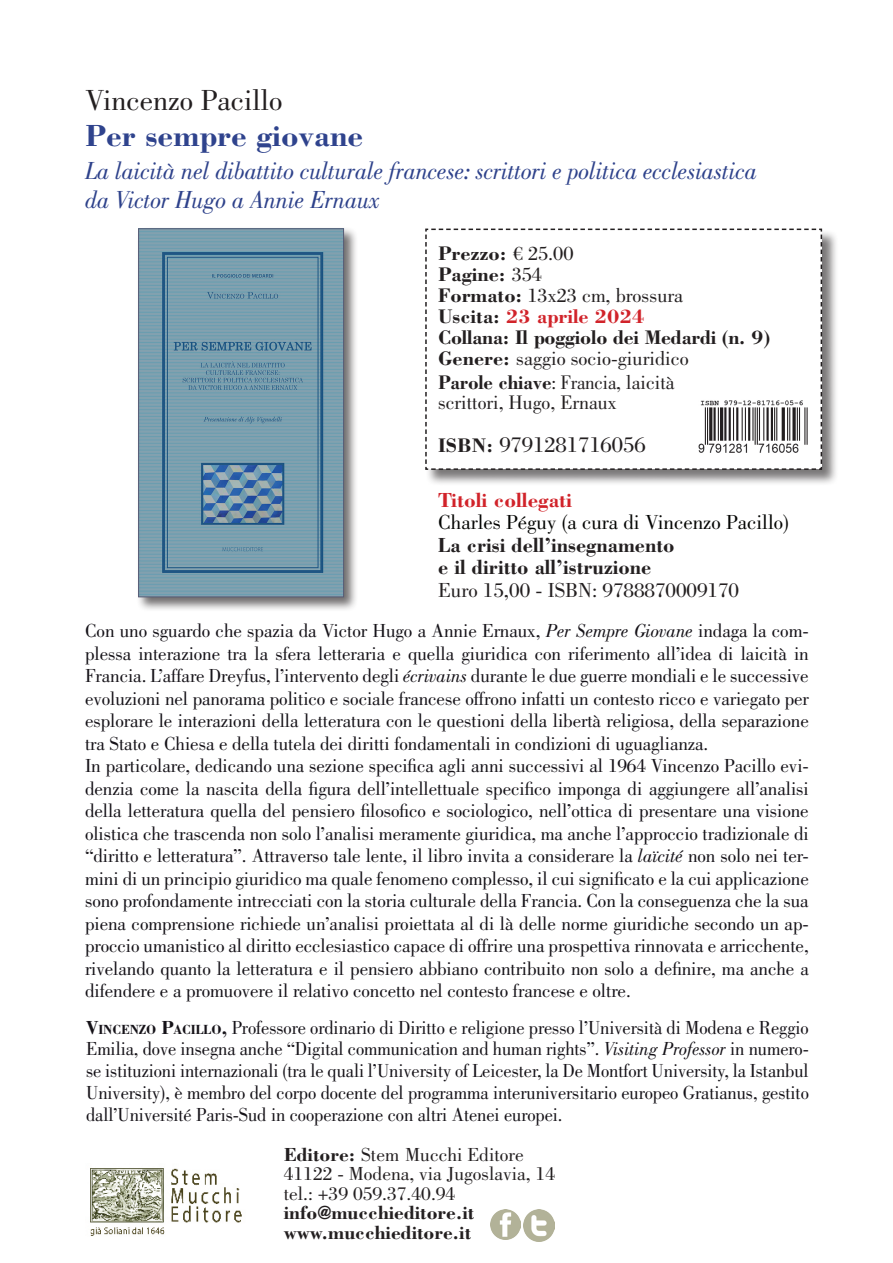
<style>
.page{position:relative;width:893px;height:1263px;background:#fff}
.page>*{position:absolute;margin:0;border:0;box-sizing:border-box;transform-origin:0 0}
.t1{font:700 31.5px "Bodoni Std";color:#2f438d}
.t2{font:30px "Bodoni Std";color:#231f20}
.t3{font:italic 25.5px/28.5px "Bodoni Std";letter-spacing:-.01em;color:#2e428b}
.t4{font:22.5px "Bodoni Std";color:#231f20}
.t5{font:700 21px/22.5px "Bodoni Std";color:#231f20}
.t6{font:21px "Bodoni Std";color:#040503}
.t7{font:21px "Bodoni Std";color:#231f20}
.t8{font:700 21px "Bodoni Std";color:#d1232a}
.t9{font:700 20.25px/21px "Bodoni Std";color:#231f20}
.t10{font:20.25px/19.5px "Bodoni Std";color:#231f20;scale:.94 1}
.t11{font:19.5px/22.5px "Bodoni Std";letter-spacing:-.005em;color:#151218}
.t12{font:19.5px/21.8px "Bodoni Std";letter-spacing:-.005em;color:#151218;text-align:justify;scale:.95 1}
.t13{font:19.5px/19.5px "Bodoni Std";color:#231f20}
.t14{font:700 19.5px/19.5px "Bodoni Std";color:#231f20}
.s1{font-weight:400}
.s2{color:#d1232a}
.s3{font-weight:700}
.s4{font-weight:700;font-size:20.25px}
.s5{font-style:italic}
.s6{font-weight:700;font-size:13.65px}
</style>
<div class="page">
<div style="left:136px;top:226px;width:222px;height:386px;background:#231f20;opacity:.65"></div>
<img style="left:140px;top:230px;width:202px;height:365px">
<div style="left:138px;top:228px;width:206px;height:369px;border:1px solid #575c76"></div>
<img style="left:490px;top:1210px;width:30px;height:30px">
<img style="left:523px;top:1210px;width:32px;height:31px">
<div style="left:426px;top:229px;width:413px;height:257px;background:#231f20;opacity:.6"></div>
<svg style="left:425px;top:228px;width:398px;height:243px"></svg>
<img style="left:90px;top:1168px;width:152px;height:68px">
<img style="left:698px;top:399px;width:110px;height:55px">
<h2 class="t2" style="left:85px;top:84px;width:199px">Vincenzo Pacillo</h2>
<h1 class="t1" style="left:85px;top:116px;width:280px">Per sempre giovane</h1>
<h3 class="t3" style="left:85px;top:157px;width:673px">La laicità nel dibattito culturale francese: scrittori e politica ecclesiastica da Victor Hugo a Annie Ernaux</h3>
<p class="t9" style="left:438px;top:243px;width:334px">Prezzo: <span class="s1">€ 25.00<br></span>Pagine: <span class="s1">354<br></span>Formato: <span class="s1">13x23 cm, brossura<br></span>Uscita: <span class="s2">23 aprile 2024<br></span>Collana: Il poggiolo dei Medardi (n. 9)<br>Genere: <span class="s1">saggio socio-giuridico</span></p>
<p class="t10" style="left:438px;top:373px;width:253px"><span class="s3">Parole chiave</span>: Francia, laicità scrittori, Hugo, Ernaux</p>
<p class="t4" style="left:438px;top:432px;width:209px"><span class="s4">ISBN:</span> 9791281716056</p>
<p class="t8" style="left:438px;top:487px;width:136px">Titoli collegati</p>
<p class="t6" style="left:438px;top:511px;width:352px">Charles Péguy (a cura di Vincenzo Pacillo)</p>
<p class="t5" style="left:438px;top:533px;width:238px">La crisi dell’insegnamento e il diritto all’istruzione</p>
<p class="t7" style="left:438px;top:578px;width:302px">Euro 15,00 - ISBN: 9788870009170</p>
<p class="t11" style="left:85px;top:620px;width:725px">Con uno sguardo che spazia da Victor Hugo a Annie Ernaux, <span class="s5">Per Sempre Giovane</span> indaga la com&shy;plessa interazione tra la sfera letteraria e quella giuridica con riferimento all’idea di laicità in Francia. L’affare Dreyfus, l’intervento degli <span class="s5">écrivains</span> durante le due guerre mondiali e le successive evoluzioni nel panorama politico e sociale francese offrono infatti un contesto ricco e variegato per esplorare le interazioni della letteratura con le questioni della libertà religiosa, della separazione tra Stato e Chiesa e della tutela dei diritti fondamentali in condizioni di uguaglianza.<br>In particolare, dedicando una sezione specifica agli anni successivi al 1964 Vincenzo Pacillo evi&shy;denzia come la nascita della figura dell’intellettuale specifico imponga di aggiungere all’analisi della letteratura quella del pensiero filosofico e sociologico, nell’ottica di presentare una visione olistica che trascenda non solo l’analisi meramente giuridica, ma anche l’approccio tradizionale di “diritto e letteratura”. Attraverso tale lente, il libro invita a considerare la <span class="s5">laïcité</span> non solo nei ter&shy;mini di un principio giuridico ma quale fenomeno complesso, il cui significato e la cui applicazione sono profondamente intrecciati con la storia culturale della Francia. Con la conseguenza che la sua piena comprensione richiede un’analisi proiettata al di là delle norme giuridiche secondo un ap&shy;proccio umanistico al diritto ecclesiastico capace di offrire una prospettiva rinnovata e arricchente, rivelando quanto la letteratura e il pensiero abbiano contribuito non solo a definire, ma anche a difendere e a promuovere il relativo concetto nel contesto francese e oltre.</p>
<p class="t12" style="left:86px;top:1016px;width:762px"><span class="s3">V</span><span class="s6">INCENZO</span> <span class="s3">P</span><span class="s6">ACILLO</span><span class="s3">,</span> Professore ordinario di Diritto e religione presso l’Università di Modena e Reggio Emilia, dove insegna anche “Digital communication and human rights”. <span class="s5">Visiting Professor</span> in numero&shy;se istituzioni internazionali (tra le quali l’University of Leicester, la De Montfort University, la Istanbul University), è membro del corpo docente del programma interuniversitario europeo Gratianus, gestito dall’Université Paris-Sud in cooperazione con altri Atenei europei.</p>
<p class="t13" style="left:284px;top:1145px;width:273px"><span class="s3">Editore:</span> Stem Mucchi Editore<br>41122 - Modena, via Jugoslavia, 14 tel.: +39 059.37.40.94</p>
<p class="t14" style="left:284px;top:1202px;width:192px">info@mucchieditore.it www.mucchieditore.it</p>
</div>
